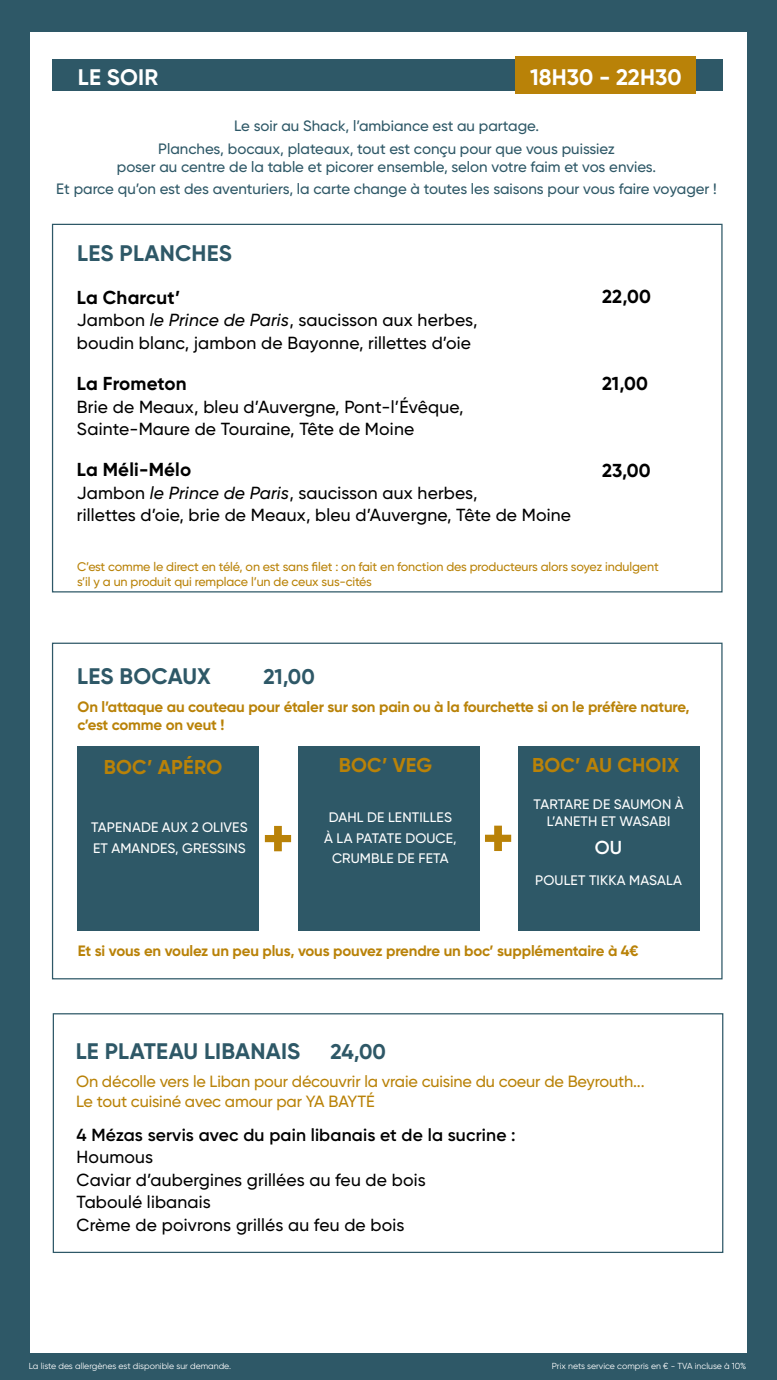
<style>
.page{position:relative;width:777px;height:1380px;background:#fff}
.page>*{position:absolute;margin:0;border:0;box-sizing:border-box;transform-origin:0 0}
.t1{font:700 62.5px "Panorama";color:#b98208}
.t2{font:700 22.5px "Gilroy";letter-spacing:.01em;color:#2e5867}
.t3{font:700 22.5px "Gilroy";letter-spacing:.005em;color:#fff}
.t4{font:700 21.25px "Gilroy";letter-spacing:-.005em;color:#2e5867}
.t5{font:700 20px "Gilroy";letter-spacing:.01em;color:#b98208}
.t6{font:700 18.75px "Gilroy";letter-spacing:.01em;color:#000}
.t7{font:600 18.75px "Gilroy";color:#fff}
.t8{font:500 17.5px/22.5px "Gilroy";letter-spacing:.01em;color:#000}
.t9{font:600 17.5px "Gilroy";letter-spacing:.01em;color:#000}
.t10{font:500 16.25px/19.5px "Gilroy";letter-spacing:-.01em;color:#b98208}
.t11{font:500 15px/22.5px "Gilroy";color:#2e5867;text-align:center}
.t12{font:700 15px/18px "Gilroy";letter-spacing:-.01em;color:#b98208}
.t13{font:500 13.75px/20.6px "Gilroy";letter-spacing:.01em;color:#fff;text-align:center}
.t14{font:500 12.5px/15px "Gilroy";letter-spacing:-.01em;color:#b98208}
.t15{font:8.75px "Gilroy";color:#fff}
.s1{font-style:italic}
</style>
<div class="page">
<div style="left:0;top:0;width:776px;height:1380px;background:#2e5867"></div>
<div style="left:30px;top:32px;width:716px;height:1321px;background:#fff"></div>
<div style="left:53px;top:1013px;width:670px;height:240px;border:1px solid #2e5867"></div>
<div style="left:78px;top:746px;width:181px;height:185px;background:#2e5867"></div>
<div style="left:298px;top:746px;width:181px;height:185px;background:#2e5867"></div>
<div style="left:518px;top:746px;width:180px;height:185px;background:#2e5867"></div>
<div style="left:52px;top:59px;width:670px;height:32px;background:#2e5867"></div>
<div style="left:515px;top:57px;width:181px;height:37px;background:#b98208"></div>
<p class="t3" style="left:78px;top:64px;width:82px">LE SOIR</p>
<p class="t3" style="left:530px;top:64px;width:153px">18H30 - 22H30</p>
<p class="t11" style="left:158px;top:115px;width:458px">Le soir au Shack, l’ambiance est au partage.<br>Planches, bocaux, plateaux, tout est conçu pour que vous puissiez</p>
<p class="t11" style="left:56px;top:155px;width:661px">poser au centre de la table et picorer ensemble, selon votre faim et vos envies.<br>Et parce qu’on est des aventuriers, la carte change à toutes les saisons pour vous faire voyager !</p>
<p class="t2" style="left:77px;top:241px;width:156px">LES PLANCHES</p>
<p class="t6" style="left:77px;top:287px;width:105px">La Charcut’</p>
<p class="t8" style="left:77px;top:309px;width:402px">Jambon <span class="s1">le Prince de Paris</span>, saucisson aux herbes, boudin blanc, jambon de Bayonne, rillettes d’oie</p>
<p class="t6" style="left:77px;top:373px;width:111px">La Frometon</p>
<p class="t8" style="left:77px;top:396px;width:388px">Brie de Meaux, bleu d’Auvergne, Pont-l’Évêque,<br>Sainte-Maure de Touraine, Tête de Moine</p>
<p class="t6" style="left:77px;top:460px;width:116px">La Méli-Mélo</p>
<p class="t8" style="left:77px;top:482px;width:495px">Jambon <span class="s1">le Prince de Paris</span>, saucisson aux herbes,<br>rillettes d’oie, brie de Meaux, bleu d’Auvergne, Tête de Moine</p>
<p class="t6" style="left:602px;top:287px;width:50px">22,00</p>
<p class="t6" style="left:602px;top:373px;width:47px">21,00</p>
<p class="t6" style="left:602px;top:460px;width:50px">23,00</p>
<p class="t14" style="left:77px;top:559px;width:583px">C’est comme le direct en télé, on est sans filet : on fait en fonction des producteurs alors soyez indulgent s’il y a un produit qui remplace l’un de ceux sus-cités</p>
<p class="t2" style="left:77px;top:664px;width:135px">LES BOCAUX</p>
<p class="t4" style="left:263px;top:665px;width:53px">21,00</p>
<p class="t12" style="left:78px;top:698px;width:613px">On l’attaque au couteau pour étaler sur son pain ou à la fourchette si on le préfère nature, c’est comme on veut !</p>
<p class="t5" style="left:104px;top:756px;width:120px">BOC’ APÉRO</p>
<p class="t5" style="left:339px;top:754px;width:95px">BOC’ VEG</p>
<p class="t5" style="left:532px;top:754px;width:149px">BOC’ AU CHOIX</p>
<p class="t13" style="left:91px;top:817px;width:158px;line-height:21.2px;text-align:left">TAPENADE AUX 2 OLIVES<br>ET AMANDES, GRESSINS</p>
<p class="t13" style="left:324px;top:807px;width:134px">DAHL DE LENTILLES<br>À LA PATATE DOUCE,<br>CRUMBLE DE FETA</p>
<h1 class="t1" style="left:263px;top:800px;width:31px">+</h1>
<h1 class="t1" style="left:483px;top:800px;width:31px">+</h1>
<p class="t13" style="left:533px;top:797px;width:152px;line-height:16.2px">TARTARE DE SAUMON À<br>L’ANETH ET WASABI</p>
<p class="t7" style="left:594px;top:839px;width:29px">OU</p>
<p class="t13" style="left:535px;top:870px;width:148px">POULET TIKKA MASALA</p>
<p class="t12" style="left:78px;top:942px;width:562px">Et si vous en voulez un peu plus, vous pouvez prendre un boc’ supplémentaire à 4€</p>
<p class="t2" style="left:76px;top:1039px;width:226px">LE PLATEAU LIBANAIS</p>
<p class="t4" style="left:330px;top:1040px;width:57px">24,00</p>
<p class="t10" style="left:76px;top:1072px;width:569px">On décolle vers le Liban pour découvrir la vraie cuisine du coeur de Beyrouth...<br>Le tout cuisiné avec amour par YA BAYTÉ</p>
<p class="t9" style="left:77px;top:1127px;width:440px">4 Mézas servis avec du pain libanais et de la sucrine :</p>
<p class="t8" style="left:77px;top:1146px;width:350px">Houmous<br>Caviar d’aubergines grillées au feu de bois<br>Taboulé libanais<br>Crème de poivrons grillés au feu de bois</p>
<p class="t15" style="left:29px;top:1361px;width:204px">La liste des allergènes est disponible sur demande.</p>
<p class="t15" style="left:551px;top:1361px;width:196px">Prix nets service compris en € - TVA incluse à 10%</p>
</div>
